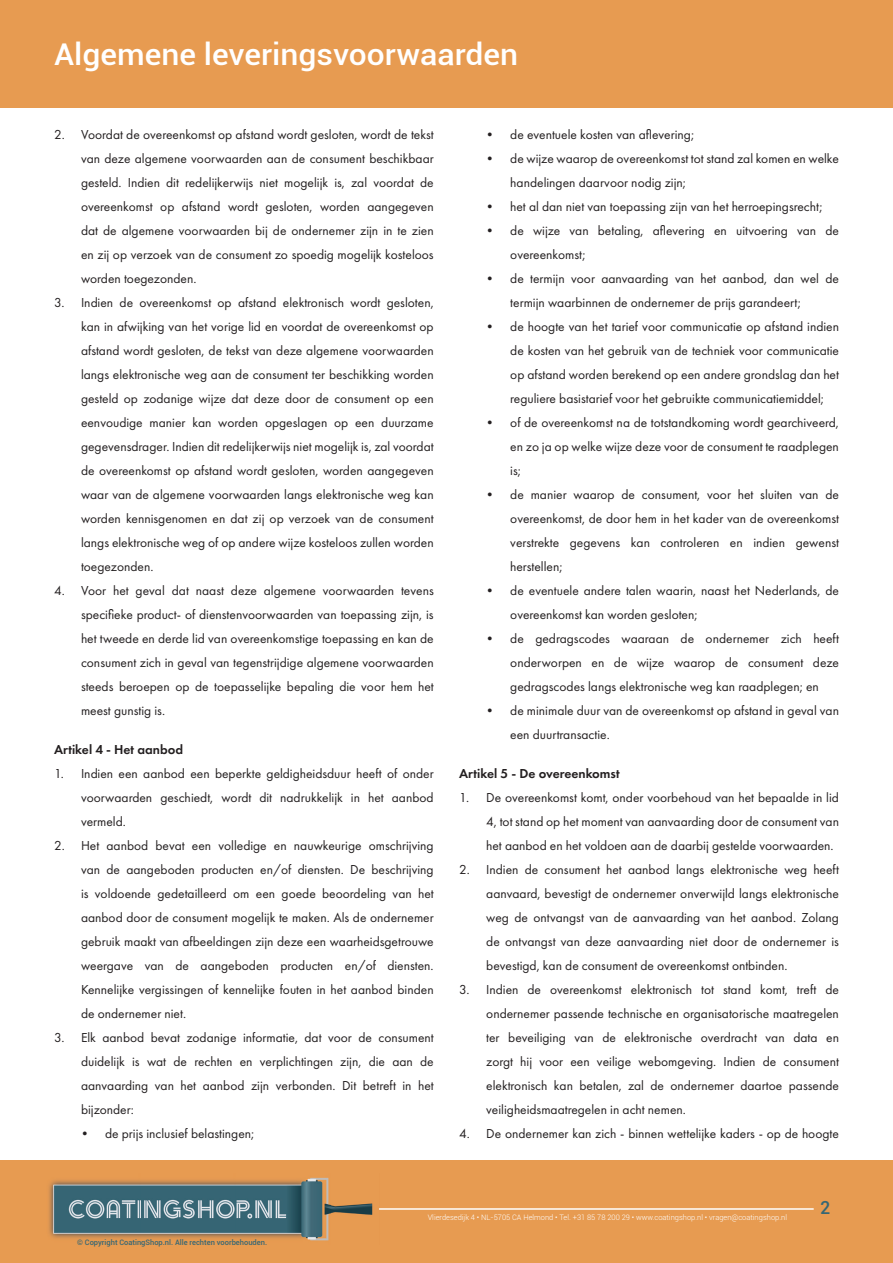
<style>
.page{position:relative;width:893px;height:1263px;background:#fff}
.page>*{position:absolute;margin:0;border:0;box-sizing:border-box;transform-origin:0 0}
.t1{font:500 30px "Roboto";color:#fff;scale:1.06 1}
.t2{font:500 18px "Roboto";color:#366774}
.t3{font:13.5px/24px "Futura PT";color:#231f20;text-align:justify}
.t4{font:600 13.5px "Futura PT";color:#231f20}
.t5{font:300 7.5px "Roboto";color:#fff}
.t6{font:500 7.5px "Roboto";color:#366774}
</style>
<div class="page">
<div style="left:0;top:1161px;width:893px;height:102px;background:#e79b51"></div>
<img style="left:49px;top:1177px;width:324px;height:64px">
<hr style="left:379px;top:1208px;width:435px;height:2px;background:#fff">
<div style="left:0;top:0;width:893px;height:107px;background:#e79b51"></div>
<h1 class="t1" style="left:54px;top:33px;width:439px">Algemene leveringsvoorwaarden</h1>
<p class="t3" style="left:81px;top:122px;width:354px;text-indent:-27px">2. Voordat de overeenkomst op afstand wordt gesloten, wordt de tekst van deze algemene voorwaarden aan de consument beschikbaar gesteld. Indien dit redelijkerwijs niet mogelijk is, zal voordat de overeenkomst op afstand wordt gesloten, worden aangegeven dat de algemene voorwaarden bij de ondernemer zijn in te zien en zij op verzoek van de consument zo spoedig mogelijk kosteloos worden toegezonden.</p>
<p class="t3" style="left:81px;top:290px;width:354px;text-indent:-27px">3. Indien de overeenkomst op afstand elektronisch wordt gesloten, kan in afwijking van het vorige lid en voordat de overeenkomst op afstand wordt gesloten, de tekst van deze algemene voorwaarden langs elektronische weg aan de consument ter beschikking worden gesteld op zodanige wijze dat deze door de consument op een eenvoudige manier kan worden opgeslagen op een duurzame gegevensdrager. Indien dit redelijkerwijs niet mogelijk is, zal voordat de overeenkomst op afstand wordt gesloten, worden aangegeven waar van de algemene voorwaarden langs elektronische weg kan worden kennisgenomen en dat zij op verzoek van de consument langs elektronische weg of op andere wijze kosteloos zullen worden toegezonden.</p>
<p class="t3" style="left:81px;top:578px;width:354px;text-indent:-27px">4. Voor het geval dat naast deze algemene voorwaarden tevens specifieke product- of dienstenvoorwaarden van toepassing zijn, is het tweede en derde lid van overeenkomstige toepassing en kan de consument zich in geval van tegenstrijdige algemene voorwaarden steeds beroepen op de toepasselijke bepaling die voor hem het meest gunstig is.</p>
<p class="t4" style="left:54px;top:741px;width:131px">Artikel 4 - Het aanbod</p>
<p class="t3" style="left:81px;top:761px;width:354px;text-indent:-27px">1. Indien een aanbod een beperkte geldigheidsduur heeft of onder voorwaarden geschiedt, wordt dit nadrukkelijk in het aanbod vermeld.</p>
<p class="t3" style="left:81px;top:833px;width:354px;text-indent:-27px">2. Het aanbod bevat een volledige en nauwkeurige omschrijving van de aangeboden producten en/of diensten. De beschrijving is voldoende gedetailleerd om een goede beoordeling van het aanbod door de consument mogelijk te maken. Als de ondernemer gebruik maakt van afbeeldingen zijn deze een waarheidsgetrouwe weergave van de aangeboden producten en/of diensten.<br>Kennelijke vergissingen of kennelijke fouten in het aanbod binden de ondernemer niet.</p>
<p class="t3" style="left:81px;top:1025px;width:354px;text-indent:-27px">3. Elk aanbod bevat zodanige informatie, dat voor de consument duidelijk is wat de rechten en verplichtingen zijn, die aan de aanvaarding van het aanbod zijn verbonden. Dit betreft in het bijzonder:</p>
<p class="t3" style="left:78px;top:1121px;width:178px">• de prijs inclusief belastingen;</p>
<p class="t3" style="left:483px;top:122px;width:212px">• de eventuele kosten van aflevering;</p>
<p class="t3" style="left:510px;top:146px;width:330px;text-indent:-27px">• de wijze waarop de overeenkomst tot stand zal komen en welke handelingen daarvoor nodig zijn;</p>
<p class="t3" style="left:483px;top:194px;width:341px">• het al dan niet van toepassing zijn van het herroepingsrecht;</p>
<p class="t3" style="left:510px;top:218px;width:330px;text-indent:-27px">• de wijze van betaling, aflevering en uitvoering van de overeenkomst;</p>
<p class="t3" style="left:510px;top:266px;width:330px;text-indent:-27px">• de termijn voor aanvaarding van het aanbod, dan wel de termijn waarbinnen de ondernemer de prijs garandeert;</p>
<p class="t3" style="left:510px;top:314px;width:330px;text-indent:-27px">• de hoogte van het tarief voor communicatie op afstand indien de kosten van het gebruik van de techniek voor communicatie op afstand worden berekend op een andere grondslag dan het reguliere basistarief voor het gebruikte communicatiemiddel;</p>
<p class="t3" style="left:510px;top:410px;width:330px;text-indent:-27px">• of de overeenkomst na de totstandkoming wordt gearchiveerd, en zo ja op welke wijze deze voor de consument te raadplegen is;</p>
<p class="t3" style="left:510px;top:482px;width:330px;text-indent:-27px">• de manier waarop de consument, voor het sluiten van de overeenkomst, de door hem in het kader van de overeenkomst verstrekte gegevens kan controleren en indien gewenst herstellen;</p>
<p class="t3" style="left:510px;top:578px;width:330px;text-indent:-27px">• de eventuele andere talen waarin, naast het Nederlands, de overeenkomst kan worden gesloten;</p>
<p class="t3" style="left:510px;top:626px;width:330px;text-indent:-27px">• de gedragscodes waaraan de ondernemer zich heeft onderworpen en de wijze waarop de consument deze gedragscodes langs elektronische weg kan raadplegen; en</p>
<p class="t3" style="left:510px;top:698px;width:330px;text-indent:-27px">• de minimale duur van de overeenkomst op afstand in geval van een duurtransactie.</p>
<p class="t4" style="left:459px;top:765px;width:162px">Artikel 5 - De overeenkomst</p>
<p class="t3" style="left:486px;top:785px;width:354px;text-indent:-27px">1. De overeenkomst komt, onder voorbehoud van het bepaalde in lid 4, tot stand op het moment van aanvaarding door de consument van het aanbod en het voldoen aan de daarbij gestelde voorwaarden.</p>
<p class="t3" style="left:486px;top:857px;width:354px;text-indent:-27px">2. Indien de consument het aanbod langs elektronische weg heeft aanvaard, bevestigt de ondernemer onverwijld langs elektronische weg de ontvangst van de aanvaarding van het aanbod. Zolang de ontvangst van deze aanvaarding niet door de ondernemer is bevestigd, kan de consument de overeenkomst ontbinden.</p>
<p class="t3" style="left:486px;top:977px;width:354px;text-indent:-27px">3. Indien de overeenkomst elektronisch tot stand komt, treft de ondernemer passende technische en organisatorische maatregelen ter beveiliging van de elektronische overdracht van data en zorgt hij voor een veilige webomgeving. Indien de consument elektronisch kan betalen, zal de ondernemer daartoe passende veiligheidsmaatregelen in acht nemen.</p>
<p class="t3" style="left:459px;top:1121px;width:381px">4. De ondernemer kan zich - binnen wettelijke kaders - op de hoogte</p>
<p class="t6" style="left:77px;top:1237px;width:191px">© Copyright CoatingShop.nl. Alle rechten voorbehouden.</p>
<p class="t5" style="left:428px;top:1212px;width:361px">Vlierdesedijk 4 • NL-5705 CA Helmond • Tel. +31 85 78 200 29 • www.coatingshop.nl • vragen@coatingshop.nl</p>
<h2 class="t2" style="left:820px;top:1194px;width:12px">2</h2>
</div>
